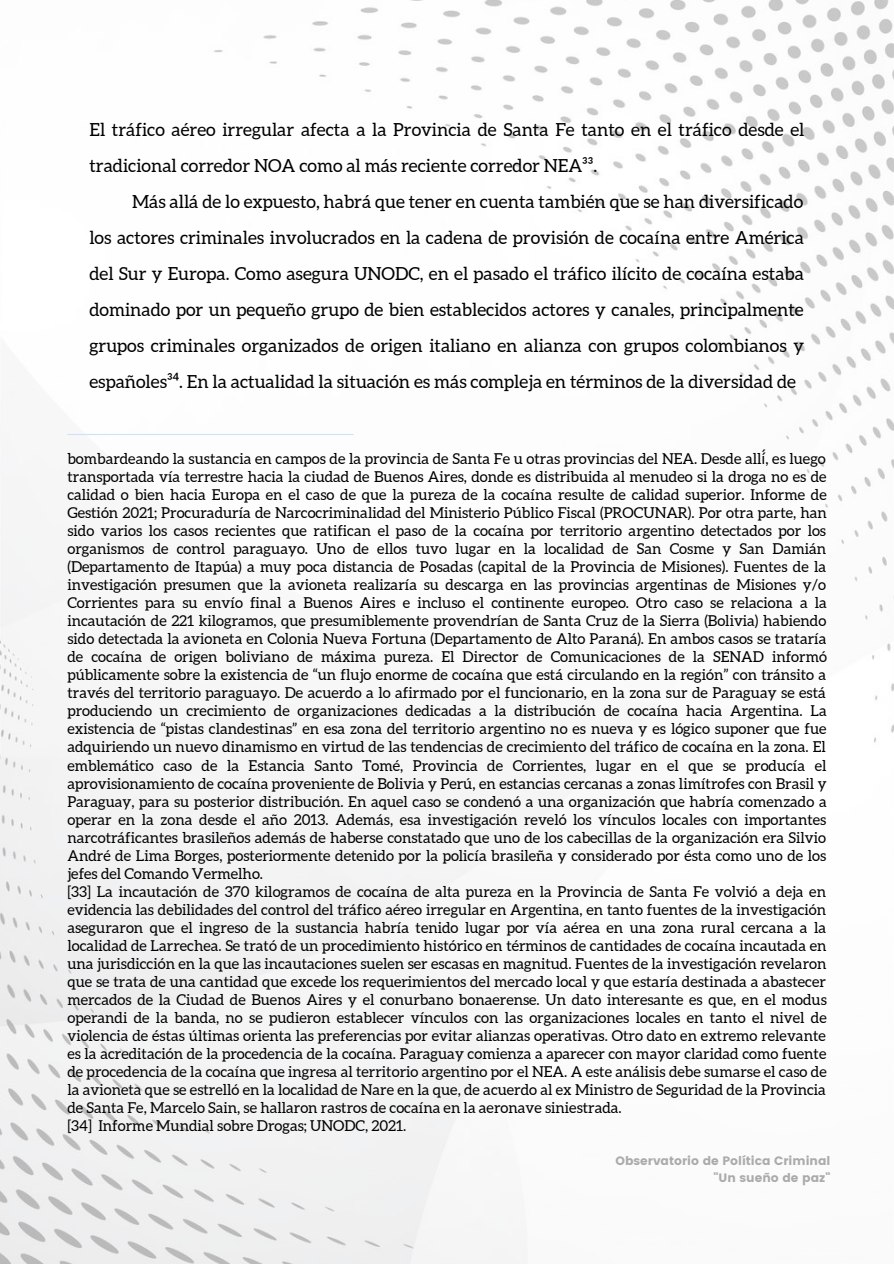
<style>
.page{position:relative;width:894px;height:1264px;background:#fff}
.page>*{position:absolute;margin:0;border:0;box-sizing:border-box;transform-origin:0 0}
.t1{font:18px/36px "Aleo";color:#000}
.t2{font:15px/18px "Aleo";color:#000}
.t3{font:12.15px/17px "Poppins";color:#ababab;text-align:right}
.s1{font-family:"Noto Sans"}
</style>
<div class="page">
<img style="left:0;top:0;width:893px;height:1263px">
<hr style="left:67px;top:434px;width:286px;height:1px;background:#cee1ff">
<p class="t1" style="left:89px;top:112px;width:716px">El tráfico aéreo irregular afecta a la Provincia de Santa Fe tanto en el tráfico desde el tradicional corredor NOA como al más reciente corredor NEA³³.</p>
<p class="t1" style="left:89px;top:184px;width:716px;text-align:justify;text-indent:43px">Más allá de lo expuesto, habrá que tener en cuenta también que se han diversificado los actores criminales involucrados en la cadena de provisión de cocaína entre América del Sur y Europa. Como asegura UNODC, en el pasado el tráfico ilícito de cocaína estaba dominado por un pequeño grupo de bien establecidos actores y canales, principalmente grupos criminales organizados de origen italiano en alianza con grupos colombianos y españoles³<span class="s1">⁴</span>. En la actualidad la situación es más compleja en términos de la diversidad de</p>
<p class="t2" style="left:67px;top:449px;width:760px">bombardeando la sustancia en campos de la provincia de Santa Fe u otras provincias del NEA. Desde all<span class="s1">í́</span>, es luego transportada vía terrestre hacia la ciudad de Buenos Aires, donde es distribuida al menudeo si la droga no es de calidad o bien hacia Europa en el caso de que la pureza de la cocaína resulte de calidad superior. Informe de Gestión 2021; Procuraduría de Narcocriminalidad del Ministerio Público Fiscal (PROCUNAR). Por otra parte, han sido varios los casos recientes que ratifican el paso de la cocaína por territorio argentino detectados por los organismos de control paraguayo. Uno de ellos tuvo lugar en la localidad de San Cosme y San Damián (Departamento de Itapúa) a muy poca distancia de Posadas (capital de la Provincia de Misiones). Fuentes de la investigación presumen que la avioneta realizaría su descarga en las provincias argentinas de Misiones y/o Corrientes para su envío final a Buenos Aires e incluso el continente europeo. Otro caso se relaciona a la incautación de 221 kilogramos, que presumiblemente provendrían de Santa Cruz de la Sierra (Bolivia) habiendo sido detectada la avioneta en Colonia Nueva Fortuna (Departamento de Alto Paraná). En ambos casos se trataría de cocaína de origen boliviano de máxima pureza. El Director de Comunicaciones de la SENAD informó públicamente sobre la existencia de “un flujo enorme de cocaína que está circulando en la región” con tránsito a través del territorio paraguayo. De acuerdo a lo afirmado por el funcionario, en la zona sur de Paraguay se está produciendo un crecimiento de organizaciones dedicadas a la distribución de cocaína hacia Argentina. La existencia de “pistas clandestinas” en esa zona del territorio argentino no es nueva y es lógico suponer que fue adquiriendo un nuevo dinamismo en virtud de las tendencias de crecimiento del tráfico de cocaína en la zona. El emblemático caso de la Estancia Santo Tomé, Provincia de Corrientes, lugar en el que se producía el aprovisionamiento de cocaína proveniente de Bolivia y Perú, en estancias cercanas a zonas limítrofes con Brasil y Paraguay, para su posterior distribución. En aquel caso se condenó a una organización que habría comenzado a operar en la zona desde el año 2013. Además, esa investigación reveló los vínculos locales con importantes narcotráficantes brasileños además de haberse constatado que uno de los cabecillas de la organización era Silvio André de Lima Borges, posteriormente detenido por la policía brasileña y considerado por ésta como uno de los jefes del Comando Vermelho.<br>[33] La incautación de 370 kilogramos de cocaína de alta pureza en la Provincia de Santa Fe volvió a deja en evidencia las debilidades del control del tráfico aéreo irregular en Argentina, en tanto fuentes de la investigación aseguraron que el ingreso de la sustancia habría tenido lugar por vía aérea en una zona rural cercana a la localidad de Larrechea. Se trató de un procedimiento histórico en términos de cantidades de cocaína incautada en una jurisdicción en la que las incautaciones suelen ser escasas en magnitud. Fuentes de la investigación revelaron que se trata de una cantidad que excede los requerimientos del mercado local y que estaría destinada a abastecer mercados de la Ciudad de Buenos Aires y el conurbano bonaerense. Un dato interesante es que, en el modus operandi de la banda, no se pudieron establecer vínculos con las organizaciones locales en tanto el nivel de violencia de éstas últimas orienta las preferencias por evitar alianzas operativas. Otro dato en extremo relevante es la acreditación de la procedencia de la cocaína. Paraguay comienza a aparecer con mayor claridad como fuente de procedencia de la cocaína que ingresa al territorio argentino por el NEA. A este análisis debe sumarse el caso de la avioneta que se estrelló en la localidad de Nare en la que, de acuerdo al ex Ministro de Seguridad de la Provincia de Santa Fe, Marcelo Sain, se hallaron rastros de cocaína en la aeronave siniestrada.<br>[34] Informe Mundial sobre Drogas; UNODC, 2021.</p>
<p class="t3" style="left:615px;top:1152px;width:216px">Observatorio de Política Criminal "Un sueño de paz"</p>
</div>
